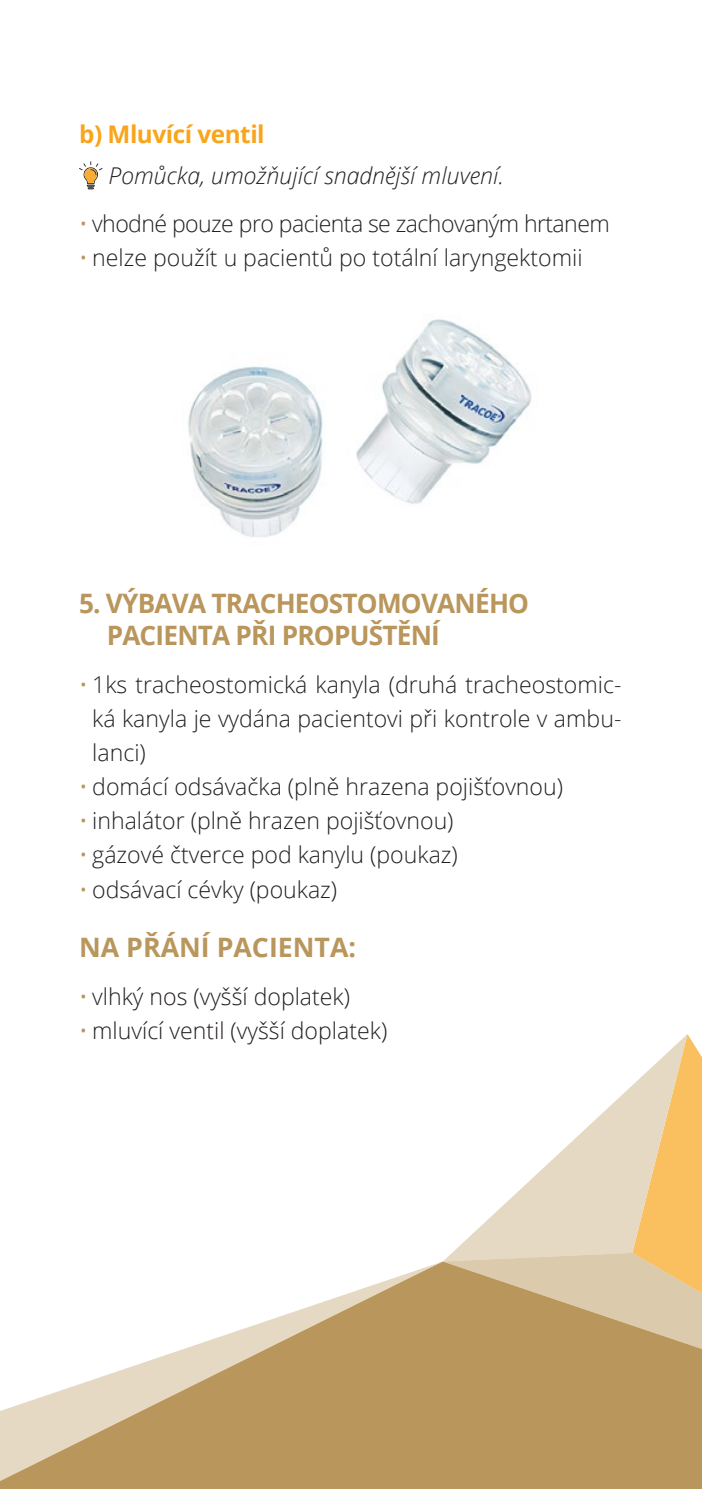
<style>
.page{position:relative;width:702px;height:1489px;background:#fff}
.page>*{position:absolute;margin:0;border:0;box-sizing:border-box;transform-origin:0 0}
.t1{font:700 26.75px/32px "Open Sans";letter-spacing:-.03em;color:#b9965c}
.t2{font:700 26.75px "Open Sans";color:#b9965c}
.t3{font:700 24.25px "Open Sans";letter-spacing:-.02em;color:#f9a51b}
.t4{font:300 23px/34px "Open Sans";color:#231f20;text-align:justify}
.t5{font:300 23px "Open Sans";letter-spacing:-.025em;color:#231f20}
.t6{font:italic 300 23px "Open Sans";color:#231f20}
.s1{color:#b9965c}
</style>
<div class="page">
<div style="left:687px;top:1034px;width:15px;height:218px;background:#fac05f"></div>
<svg style="left:453px;top:1035px;width:234px;height:217px"></svg>
<div style="left:0;top:1426px;width:702px;height:62px;background:#b9965c"></div>
<svg style="left:442px;top:1252px;width:260px;height:174px;background:#c4a672"></svg>
<svg style="left:0;top:1262px;width:442px;height:218px"></svg>
<svg style="left:79px;top:161px;width:23px;height:28px"></svg>
<img style="left:188px;top:319px;width:344px;height:218px">
<p class="t3" style="left:79px;top:117px;width:187px">b) Mluvící ventil</p>
<p class="t6" style="left:108px;top:160px;width:397px">Pomůcka, umožňující snadnější mluvení.</p>
<p class="t5" style="left:79px;top:208px;width:532px"><span class="s1">•</span> vhodné pouze pro pacienta se zachovaným hrtanem</p>
<p class="t4" style="left:79px;top:240px;width:505px"><span class="s1">•</span> nelze použít u pacientů po totální laryngektomii</p>
<p class="t1" style="left:107px;top:587px;width:424px;text-indent:-28px">5. VÝBAVA TRACHEOSTOMOVANÉHO<br>PACIENTA PŘI PROPUŠTĚNÍ</p>
<p class="t4" style="left:92px;top:667px;width:530px;text-indent:-13px"><span class="s1">•</span> 1ks tracheostomická kanyla (druhá tracheostomic&shy;ká kanyla je vydána pacientovi při kontrole v ambu&shy;lanci)</p>
<p class="t4" style="left:79px;top:769px;width:485px"><span class="s1">•</span> domácí odsávačka (plně hrazena pojišťovnou)</p>
<p class="t4" style="left:79px;top:803px;width:376px"><span class="s1">•</span> inhalátor (plně hrazen pojišťovnou)</p>
<p class="t4" style="left:79px;top:837px;width:380px"><span class="s1">•</span> gázové čtverce pod kanylu (poukaz)</p>
<p class="t4" style="left:79px;top:871px;width:259px"><span class="s1">•</span> odsávací cévky (poukaz)</p>
<p class="t2" style="left:79px;top:928px;width:278px">NA PŘÁNÍ PACIENTA:</p>
<p class="t4" style="left:79px;top:979px;width:272px"><span class="s1">•</span> vlhký nos (vyšší doplatek)</p>
<p class="t4" style="left:79px;top:1013px;width:310px"><span class="s1">•</span> mluvící ventil (vyšší doplatek)</p>
</div>
